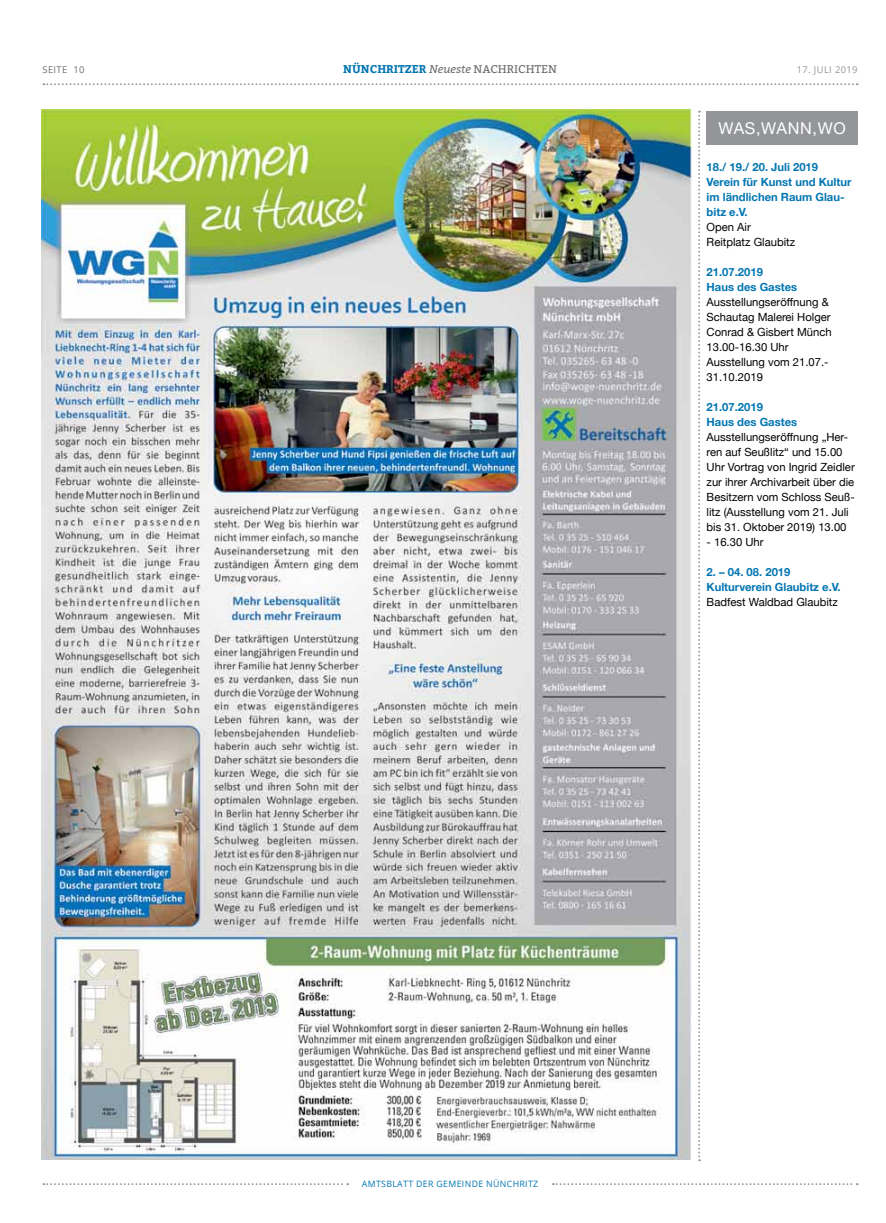
<style>
.page{position:relative;width:886px;height:1223px;background:#fff}
.page>*{position:absolute;margin:0;border:0;box-sizing:border-box;transform-origin:0 0}
.t1{font:16.25px "Helvetica Neue";letter-spacing:.04em;color:#fff}
.t2{font:11.25px/15px "Helvetica Neue";color:#000}
.t3{font:700 11.25px/15px "Helvetica Neue";color:#0376b2}
.t4{font:700 11.25px "Bitter";color:#0376b2}
.t5{font:9.38px "Open Sans";letter-spacing:.04em;color:#939598}
.t6{font:9.38px "Open Sans";color:#6d6e71}
.t7{font:8.75px "Open Sans";letter-spacing:.04em;color:#0376b2}
.s1{font-weight:400;font-style:italic;color:#6d6e71}
.s2{font-weight:400;color:#6d6e71}
</style>
<div class="page">
<svg style="left:43px;top:83px;width:815px;height:2px"></svg>
<svg style="left:43px;top:1183px;width:305px;height:2px"></svg>
<svg style="left:553px;top:1183px;width:305px;height:2px"></svg>
<div style="left:706px;top:111px;width:151px;height:33px;background:#939598"></div>
<svg style="left:698px;top:111px;width:2px;height:1050px"></svg>
<img style="left:42px;top:110px;width:649px;height:1049px">
<p class="t6" style="left:43px;top:63px;width:11px">SEITE</p>
<p class="t6" style="left:73px;top:63px;width:13px">10</p>
<p class="t4" style="left:343px;top:61px;width:215px">NÜNCHRITZER <span class="s1">Neueste</span> <span class="s2">NACHRICHTEN</span></p>
<p class="t5" style="left:797px;top:63px;width:62px">17. JULI 2019</p>
<h1 class="t1" style="left:718px;top:119px;width:129px">WAS,WANN,WO</h1>
<p class="t3" style="left:706px;top:159px;width:146px">18./ 19./ 20. Juli 2019<br>Verein für Kunst und Kultur im ländlichen Raum Glau&shy;bitz e.V.</p>
<p class="t2" style="left:706px;top:219px;width:90px">Open Air<br>Reitplatz Glaubitz</p>
<p class="t3" style="left:706px;top:264px;width:92px">21.07.2019<br>Haus des Gastes</p>
<p class="t2" style="left:706px;top:294px;width:127px">Ausstellungseröffnung &amp;<br>Schautag Malerei Holger<br>Conrad &amp; Gisbert Münch<br>13.00-16.30 Uhr<br>Ausstellung vom 21.07.-<br>31.10.2019</p>
<p class="t3" style="left:706px;top:399px;width:92px">21.07.2019<br>Haus des Gastes</p>
<p class="t2" style="left:706px;top:429px;width:150px">Ausstellungseröffnung „Her&shy;ren auf Seußlitz“ und 15.00<br>Uhr Vortrag von Ingrid Zeidler zur ihrer Archivarbeit über die<br>Besitzern vom Schloss Seuß&shy;litz (Ausstellung vom 21. Juli bis 31. Oktober 2019) 13.00</p>
<p class="t2" style="left:706px;top:534px;width:58px">- 16.30 Uhr</p>
<p class="t3" style="left:706px;top:564px;width:135px">2. – 04. 08. 2019<br>Kulturverein Glaubitz e.V.</p>
<p class="t2" style="left:706px;top:594px;width:133px">Badfest Waldbad Glaubitz</p>
<p class="t7" style="left:362px;top:1177px;width:178px">AMTSBLATT DER GEMEINDE NÜNCHRITZ</p>
</div>
